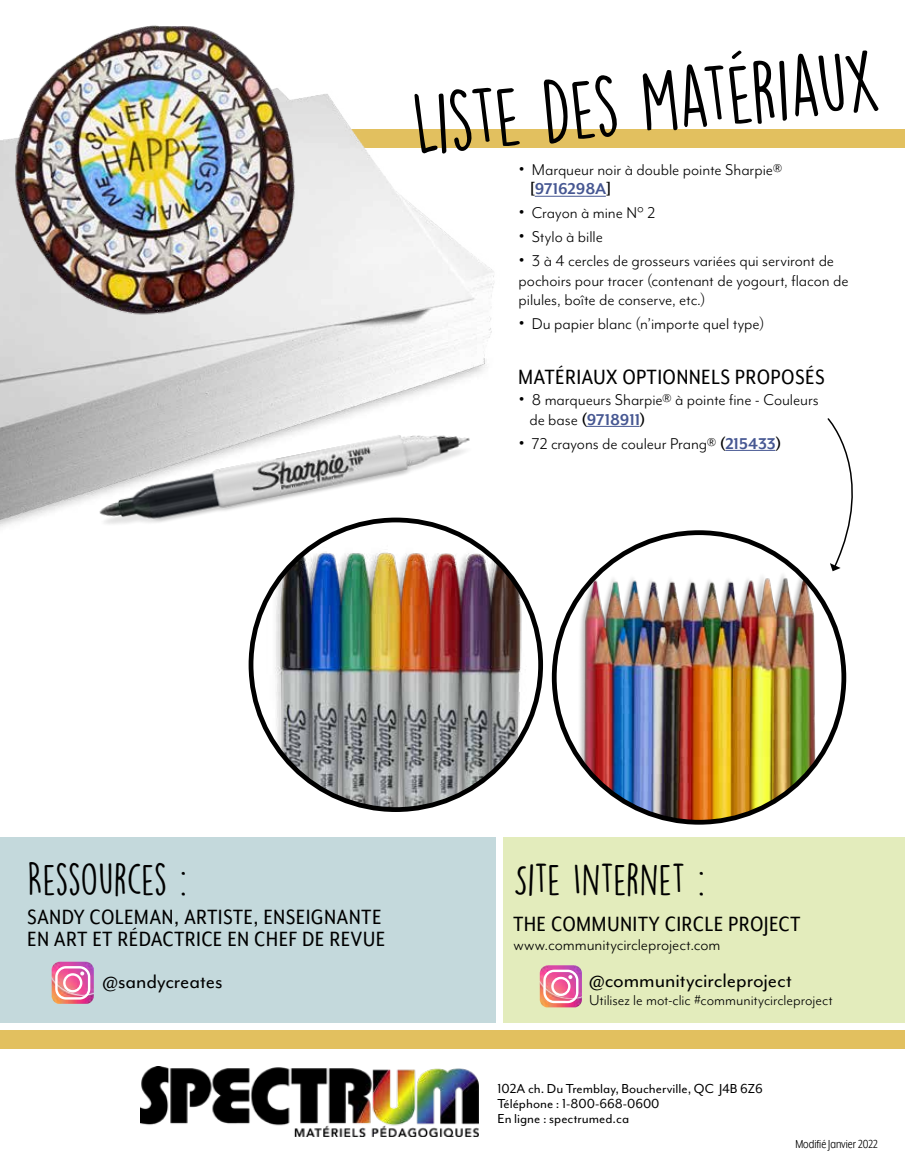
<style>
.page{position:relative;width:905px;height:1175px;background:#fff}
.page>*{position:absolute;margin:0;border:0;box-sizing:border-box;transform-origin:0 0}
.t1{font:76.65px "DK Lemon Yellow Sun";color:#000}
.t2{font:40.5px "DK Lemon Yellow Sun";letter-spacing:-.02em;color:#000}
.t3{font:24px/22.5px "Mr Eaves XL Mod Nar OT";letter-spacing:.04em;color:#000}
.t4{font:22.5px "Mr Eaves Mod OT";letter-spacing:-.005em;color:#000}
.t5{font:18px/19.5px "Mr Eaves Mod OT";letter-spacing:-.005em;color:#000}
.t6{font:16.5px "Mr Eaves Mod OT";color:#000}
.t7{font:15px/15px "Mr Eaves Mod OT";color:#000}
.t8{font:13.5px "Mr Eaves XL Mod Nar OT";color:#000}
.s1{font-family:"Proxima Nova";font-weight:300}
.s2{font-weight:700}
.s3{font-weight:700;color:#465792}
</style>
<div class="page">
<div style="left:0;top:1030px;width:904px;height:19px;background:#e2c05f"></div>
<div style="left:81px;top:129px;width:823px;height:19px;background:#e2c05f"></div>
<div style="left:503px;top:837px;width:401px;height:185px;background:#e3ecbc"></div>
<div style="left:0;top:837px;width:496px;height:185px;background:#c4d9dc"></div>
<img style="left:0;top:132px;width:580px;height:395px">
<img style="left:62px;top:335px;width:445px;height:201px">
<img style="left:254px;top:536px;width:286px;height:273px">
<img style="left:554px;top:558px;width:289px;height:264px">
<svg style="left:826px;top:418px;width:27px;height:153px"></svg>
<img style="left:0;top:25px;width:354px;height:323px">
<img style="left:52px;top:994px;width:42px;height:9px">
<img style="left:52px;top:961px;width:42px;height:33px">
<svg style="left:55px;top:966px;width:35px;height:33px"></svg>
<img style="left:540px;top:998px;width:42px;height:9px">
<img style="left:540px;top:965px;width:42px;height:33px">
<svg style="left:543px;top:969px;width:35px;height:34px"></svg>
<img style="left:141px;top:1066px;width:337px;height:70px">
<hr style="left:534px;top:196px;width:72px;height:1px;background:#465792">
<hr style="left:586px;top:426px;width:53px;height:1px;background:#465792">
<hr style="left:725px;top:450px;width:50px;height:1px;background:#465792">
<h1 class="t1" style="left:408px;top:81px;width:470px;rotate:-6deg">LISTE DES MATÉRIAUX</h1>
<p class="t5" style="left:529px;top:160px;width:254px;text-indent:-11px"><span class="s1">•</span> Marqueur noir à double pointe Sharpie® <span class="s2">[</span><span class="s3">9716298A</span><span class="s2">]</span></p>
<p class="t5" style="left:518px;top:203px;width:138px"><span class="s1">•</span> Crayon à mine N° 2</p>
<p class="t5" style="left:518px;top:227px;width:86px"><span class="s1">•</span> Stylo à bille</p>
<p class="t5" style="left:518px;top:251px;width:332px"><span class="s1">•</span> 3 à 4 cercles de grosseurs variées qui serviront de pochoirs pour tracer (contenant de yogourt, flacon de pilules, boîte de conserve, etc.)</p>
<p class="t5" style="left:518px;top:314px;width:247px"><span class="s1">•</span> Du papier blanc (n’importe quel type)</p>
<h3 class="t3" style="left:518px;top:365px;width:307px">MATÉRIAUX OPTIONNELS PROPOSÉS</h3>
<p class="t5" style="left:529px;top:390px;width:291px;text-indent:-11px"><span class="s1">•</span> 8 marqueurs Sharpie® à pointe fine - Couleurs de base <span class="s2">(</span><span class="s3">9718911</span><span class="s2">)</span></p>
<p class="t5" style="left:518px;top:434px;width:264px"><span class="s1">•</span> 72 crayons de couleur Prang® <span class="s2">(</span><span class="s3">215433</span><span class="s2">)</span></p>
<h2 class="t2" style="left:27px;top:854px;width:161px">RESSOURCES :</h2>
<h2 class="t2" style="left:513px;top:854px;width:193px">SITE INTERNET :</h2>
<h3 class="t3" style="left:27px;top:905px;width:359px">SANDY COLEMAN, ARTISTE, ENSEIGNANTE<br>EN ART ET RÉDACTRICE EN CHEF DE REVUE</h3>
<p class="t4" style="left:103px;top:969px;width:122px">@sandycreates</p>
<h3 class="t3" style="left:513px;top:912px;width:288px">THE COMMUNITY CIRCLE PROJECT</h3>
<p class="t5" style="left:513px;top:935px;width:209px">www.communitycircleproject.com</p>
<p class="t4" style="left:589px;top:968px;width:204px">@communitycircleproject</p>
<p class="t6" style="left:589px;top:991px;width:245px">Utilisez le mot-clic #communitycircleproject</p>
<p class="t7" style="left:497px;top:1081px;width:267px">102A ch. Du Tremblay, Boucherville, QC J4B 6Z6<br>Téléphone : 1-800-668-0600<br>En ligne : spectrumed.ca</p>
<p class="t8" style="left:795px;top:1136px;width:84px">Modifié Janvier 2022</p>
</div>
